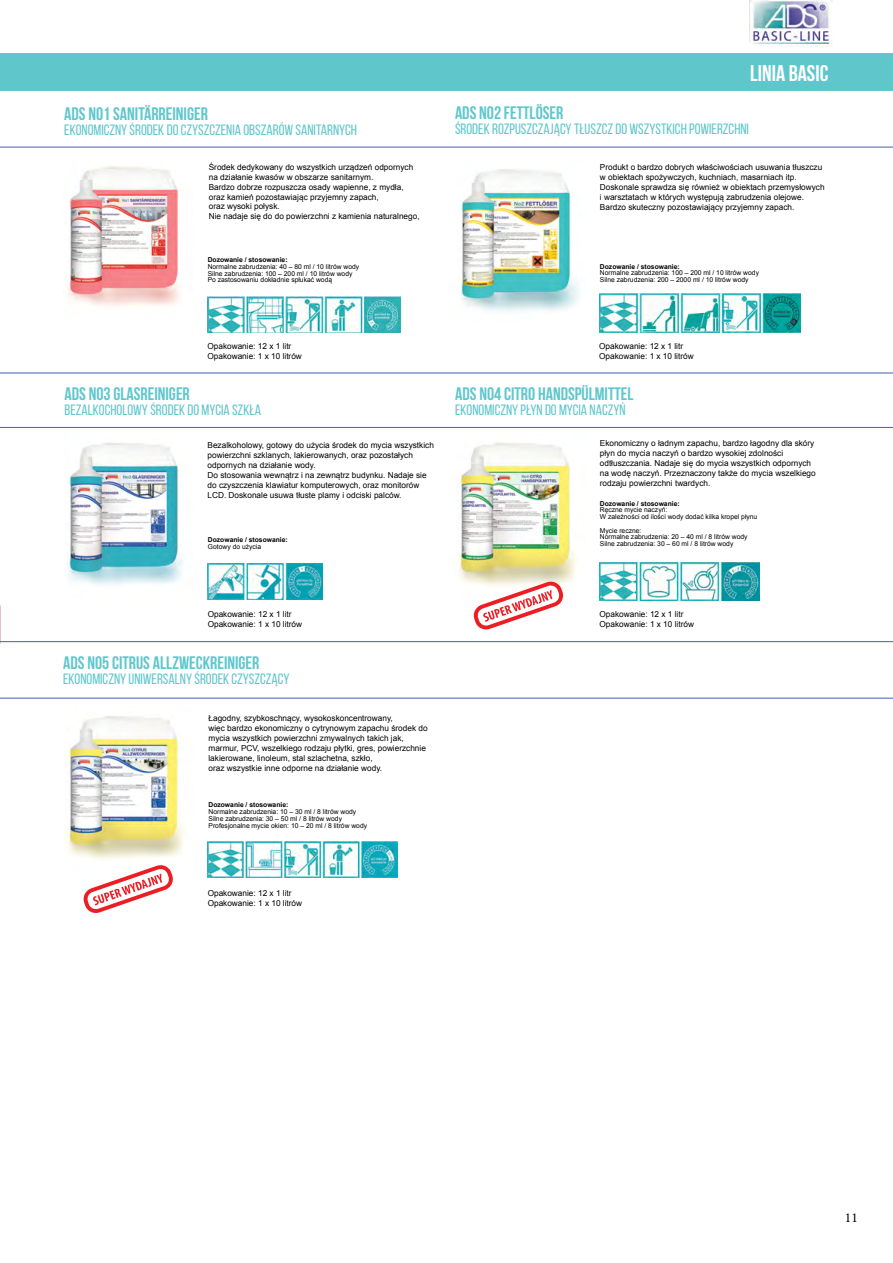
<style>
.page{position:relative;width:893px;height:1263px;background:#fff}
.page>*{position:absolute;margin:0;border:0;box-sizing:border-box;transform-origin:0 0}
.t1{font:700 22.5px "Bebas Neue";color:#fff}
.t2{font:700 18px "Bebas Neue";color:#5fc7cc}
.t3{font:15px "Bebas Neue";color:#5fc7cc}
.t4{font:13.5px "Minion Pro";color:#000}
.t5{font:8.25px/9.9px "Arial";color:#000}
.t6{font:6.75px/6.8px "Arial";color:#000}
.t7{font:700 6.75px "Arial";color:#000}
</style>
<div class="page">
<hr style="left:0;top:147px;width:893px;height:1px;background:#495ca9">
<hr style="left:0;top:373px;width:893px;height:1px;background:#495ca9">
<hr style="left:0;top:698px;width:893px;height:1px;background:#495ca9">
<div style="left:0;top:53px;width:893px;height:38px;background:#5fc7cc"></div>
<img style="left:67px;top:166px;width:113px;height:140px">
<img style="left:461px;top:169px;width:119px;height:143px">
<img style="left:66px;top:443px;width:117px;height:142px">
<img style="left:456px;top:442px;width:120px;height:141px">
<img style="left:67px;top:716px;width:117px;height:144px">
<img style="left:208px;top:296px;width:193px;height:37px">
<img style="left:600px;top:294px;width:200px;height:38px">
<img style="left:208px;top:564px;width:114px;height:36px">
<img style="left:600px;top:562px;width:159px;height:38px">
<img style="left:208px;top:841px;width:189px;height:37px">
<img style="left:750px;top:0;width:82px;height:47px">
<hr style="left:0;top:427px;width:893px;height:1px;background:#495ca9">
<hr style="left:0;top:641px;width:893px;height:1px;background:#495ca9">
<svg style="left:472px;top:580px;width:92px;height:50px"></svg>
<svg style="left:83px;top:865px;width:90px;height:48px"></svg>
<h1 class="t1" style="left:750px;top:61px;width:80px">LINIA BASIC</h1>
<h2 class="t2" style="left:455px;top:103px;width:110px">ADS NO2 FETTLÖSER</h2>
<h3 class="t3" style="left:455px;top:121px;width:295px">ŚRODEK ROZPUSZCZAJĄCY TŁUSZCZ DO WSZYSTKICH POWIERZCHNI</h3>
<h2 class="t2" style="left:64px;top:104px;width:145px">ADS NO1 SANITÄRREINIGER</h2>
<h3 class="t3" style="left:64px;top:122px;width:294px">EKONOMICZNY ŚRODEK DO CZYSZCZENIA OBSZARÓW SANITARNYCH</h3>
<p class="t5" style="left:209px;top:162px;width:212px">Środek dedykowany do wszystkich urządzeń odpornych na działanie kwasów w obszarze sanitarnym.<br>Bardzo dobrze rozpuszcza osady wapienne, z mydła, oraz kamień pozostawiając przyjemny zapach,<br>oraz wysoki połysk.<br>Nie nadaje się do do powierzchni z kamienia naturalnego,</p>
<p class="t5" style="left:600px;top:162px;width:226px">Produkt o bardzo dobrych właściwościach usuwania tłuszczu w obiektach spożywczych, kuchniach, masarniach itp.<br>Doskonale sprawdza się również w obiektach przemysłowych i warsztatach w których występują zabrudzenia olejowe.<br>Bardzo skuteczny pozostawiający przyjemny zapach.</p>
<p class="t7" style="left:208px;top:255px;width:81px">Dozowanie / stosowanie:</p>
<p class="t6" style="left:208px;top:263px;width:153px">Normalne zabrudzenia: 40 – 80 ml / 10 litrów wody<br>Silne zabrudzenia: 100 – 200 ml / 10 litrów wody<br>Po zastosowaniu dokładnie spłukać wodą</p>
<p class="t7" style="left:600px;top:262px;width:81px">Dozowanie / stosowanie:</p>
<p class="t6" style="left:600px;top:270px;width:161px">Normalne zabrudzenia: 100 – 200 ml / 10 litrów wody<br>Silne zabrudzenia: 200 – 2000 ml / 10 litrów wody</p>
<p class="t5" style="left:207px;top:341px;width:96px">Opakowanie: 12 x 1 litr<br>Opakowanie: 1 x 10 litrów</p>
<h2 class="t2" style="left:64px;top:383px;width:127px">ADS NO3 GLASREINIGER</h2>
<h3 class="t3" style="left:64px;top:401px;width:198px">BEZALKOCHOLOWY ŚRODEK DO MYCIA SZKŁA</h3>
<p class="t5" style="left:599px;top:341px;width:96px">Opakowanie: 12 x 1 litr<br>Opakowanie: 1 x 10 litrów</p>
<h2 class="t2" style="left:455px;top:384px;width:180px">ADS NO4 CITRO HANDSPÜLMITTEL</h2>
<h3 class="t3" style="left:455px;top:401px;width:172px">EKONOMICZNY PŁYN DO MYCIA NACZYŃ</h3>
<p class="t5" style="left:208px;top:441px;width:228px">Bezalkoholowy, gotowy do użycia środek do mycia wszystkich powierzchni szklanych, lakierowanych, oraz pozostałych odpornych na działanie wody.<br>Do stosowania wewnątrz i na zewnątrz budynku. Nadaje sie do czyszczenia klawiatur komputerowych, oraz monitorów LCD. Doskonale usuwa tłuste plamy i odciski palców.</p>
<p class="t5" style="left:600px;top:439px;width:217px">Ekonomiczny o ładnym zapachu, bardzo łagodny dla skóry płyn do mycia naczyń o bardzo wysokiej zdolności odtłuszczania. Nadaje się do mycia wszystkich odpornych na wodę naczyń. Przeznaczony także do mycia wszelkiego rodzaju powierzchni twardych.</p>
<p class="t7" style="left:208px;top:535px;width:81px">Dozowanie / stosowanie:</p>
<p class="t6" style="left:208px;top:543px;width:55px">Gotowy do użycia</p>
<p class="t7" style="left:600px;top:499px;width:81px">Dozowanie / stosowanie:</p>
<p class="t6" style="left:600px;top:507px;width:159px">Ręczne mycie naczyń:<br>W zależności od ilości wody dodać kilka kropel płynu</p>
<p class="t6" style="left:600px;top:527px;width:149px">Mycie reczne:<br>Normalne zabrudzenia: 20 – 40 ml / 8 litrów wody<br>Silne zabrudzenia: 30 – 60 ml / 8 litrów wody</p>
<p class="t5" style="left:208px;top:609px;width:96px">Opakowanie: 12 x 1 litr<br>Opakowanie: 1 x 10 litrów</p>
<p class="t5" style="left:600px;top:609px;width:96px">Opakowanie: 12 x 1 litr<br>Opakowanie: 1 x 10 litrów</p>
<h2 class="t2" style="left:63px;top:652px;width:198px">ADS NO5 CITRUS ALLZWECKREINIGER</h2>
<h3 class="t3" style="left:63px;top:670px;width:228px">EKONOMICZNY UNIWERSALNY ŚRODEK CZYSZCZĄCY</h3>
<p class="t5" style="left:208px;top:714px;width:221px">Łagodny, szybkoschnący, wysokoskoncentrowany,<br>więc bardzo ekonomiczny o cytrynowym zapachu środek do mycia wszystkich powierzchni zmywalnych takich jak, marmur, PCV, wszelkiego rodzaju płytki, gres, powierzchnie lakierowane, linoleum, stal szlachetna, szkło,<br>oraz wszystkie inne odporne na działanie wody.</p>
<p class="t7" style="left:208px;top:800px;width:81px">Dozowanie / stosowanie:</p>
<p class="t6" style="left:208px;top:808px;width:160px">Normalne zabrudzenia: 10 – 30 ml / 8 litrów wody<br>Silne zabrudzenia: 30 – 50 ml / 8 litrów wody<br>Profesjonalne mycie okien: 10 – 20 ml / 8 litrów wody</p>
<p class="t5" style="left:208px;top:888px;width:96px">Opakowanie: 12 x 1 litr<br>Opakowanie: 1 x 10 litrów</p>
<h3 class="t4" style="left:845px;top:1208px;width:14px">11</h3>
</div>
